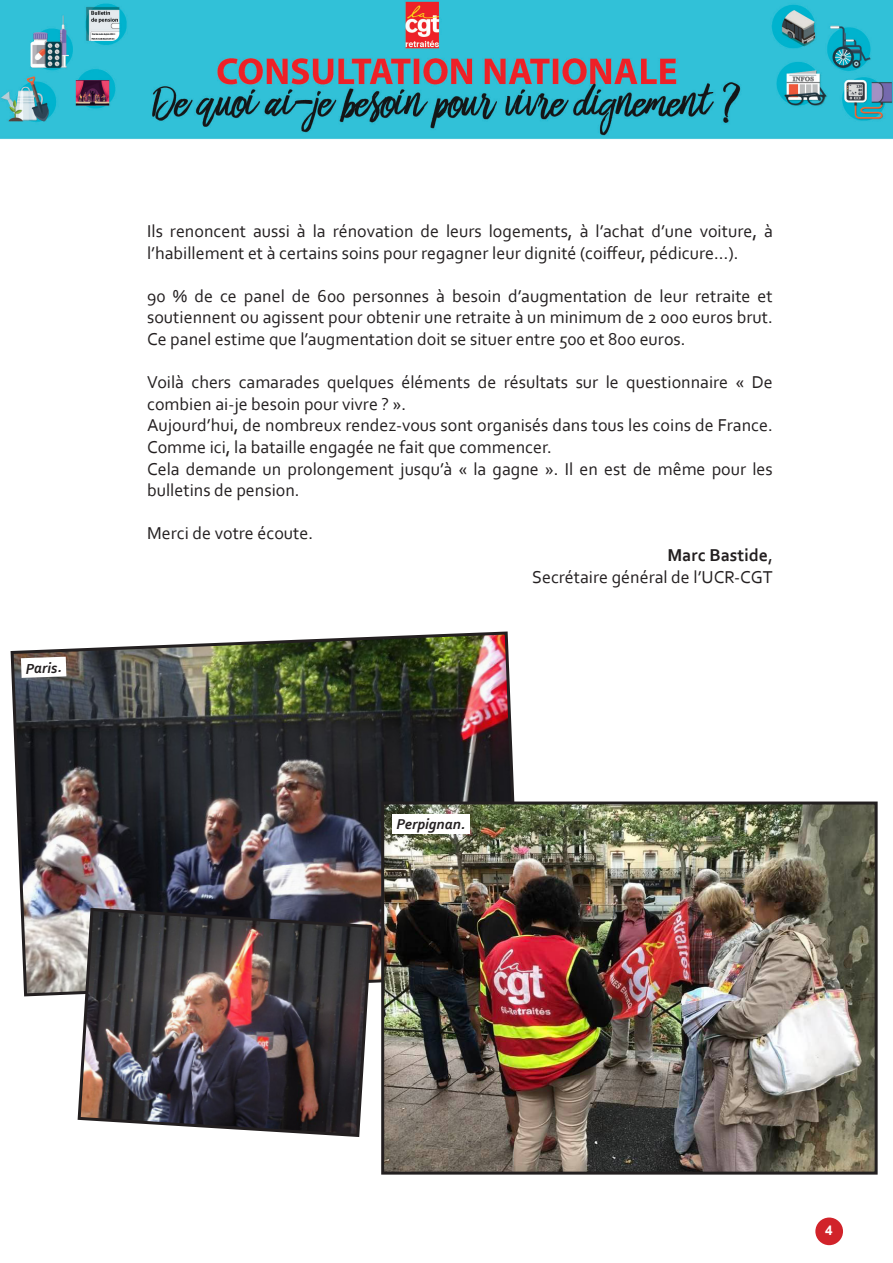
<style>
.page{position:relative;width:893px;height:1263px;background:#fff}
.page>*{position:absolute;margin:0;border:0;box-sizing:border-box;transform-origin:0 0}
.t1{font:18px/21.6px "Corbel";color:#231f20}
.t2{font:700 18px "Corbel";color:#231f20}
.t3{font:italic 700 15px "Corbel";color:#231f20}
.t4{font:700 13.5px "Arial";color:#fff}
.s1{font-weight:400}
</style>
<div class="page">
<div style="left:815px;top:1217px;width:28px;height:28px;background:#d1232a;border-radius:50%"></div>
<img style="left:0;top:0;width:893px;height:139px">
<img style="left:10px;top:631px;width:505px;height:366px">
<img style="left:385px;top:805px;width:489px;height:365px">
<div style="left:381px;top:801px;width:497px;height:373px;border:3px solid #231f20"></div>
<img style="left:76px;top:906px;width:298px;height:231px">
<svg style="left:21px;top:657px;width:45px;height:21px"></svg>
<div style="left:392px;top:814px;width:78px;height:20px;background:#fff"></div>
<p class="t3" style="left:25px;top:659px;width:38px;rotate:-2deg">Paris.</p>
<p class="t1" style="left:147px;top:220px;width:627px">Ils renoncent aussi à la rénovation de leurs logements, à l’achat d’une voiture, à l’habillement et à certains soins pour regagner leur dignité (coiffeur, pédicure…).</p>
<p class="t1" style="left:147px;top:285px;width:627px;text-align:justify">90 % de ce panel de 600 personnes à besoin d’augmentation de leur retraite et soutiennent ou agissent pour obtenir une retraite à un minimum de 2 000 euros brut.<br>Ce panel estime que l’augmentation doit se situer entre 500 et 800 euros.</p>
<p class="t1" style="left:147px;top:371px;width:627px">Voilà chers camarades quelques éléments de résultats sur le questionnaire « De combien ai-je besoin pour vivre ? ».</p>
<p class="t1" style="left:147px;top:414px;width:627px">Aujourd’hui, de nombreux rendez-vous sont organisés dans tous les coins de France.<br>Comme ici, la bataille engagée ne fait que commencer.</p>
<p class="t1" style="left:147px;top:457px;width:627px">Cela demande un prolongement jusqu’à « la gagne ». Il en est de même pour les bulletins de pension.</p>
<p class="t1" style="left:147px;top:522px;width:168px">Merci de votre écoute.</p>
<p class="t2" style="left:667px;top:544px;width:107px">Marc Bastide<span class="s1">,</span></p>
<p class="t1" style="left:532px;top:565px;width:242px">Secrétaire général de l’UCR-CGT</p>
<p class="t3" style="left:396px;top:815px;width:70px">Perpignan.</p>
<p class="t4" style="left:825px;top:1222px;width:9px">4</p>
</div>
